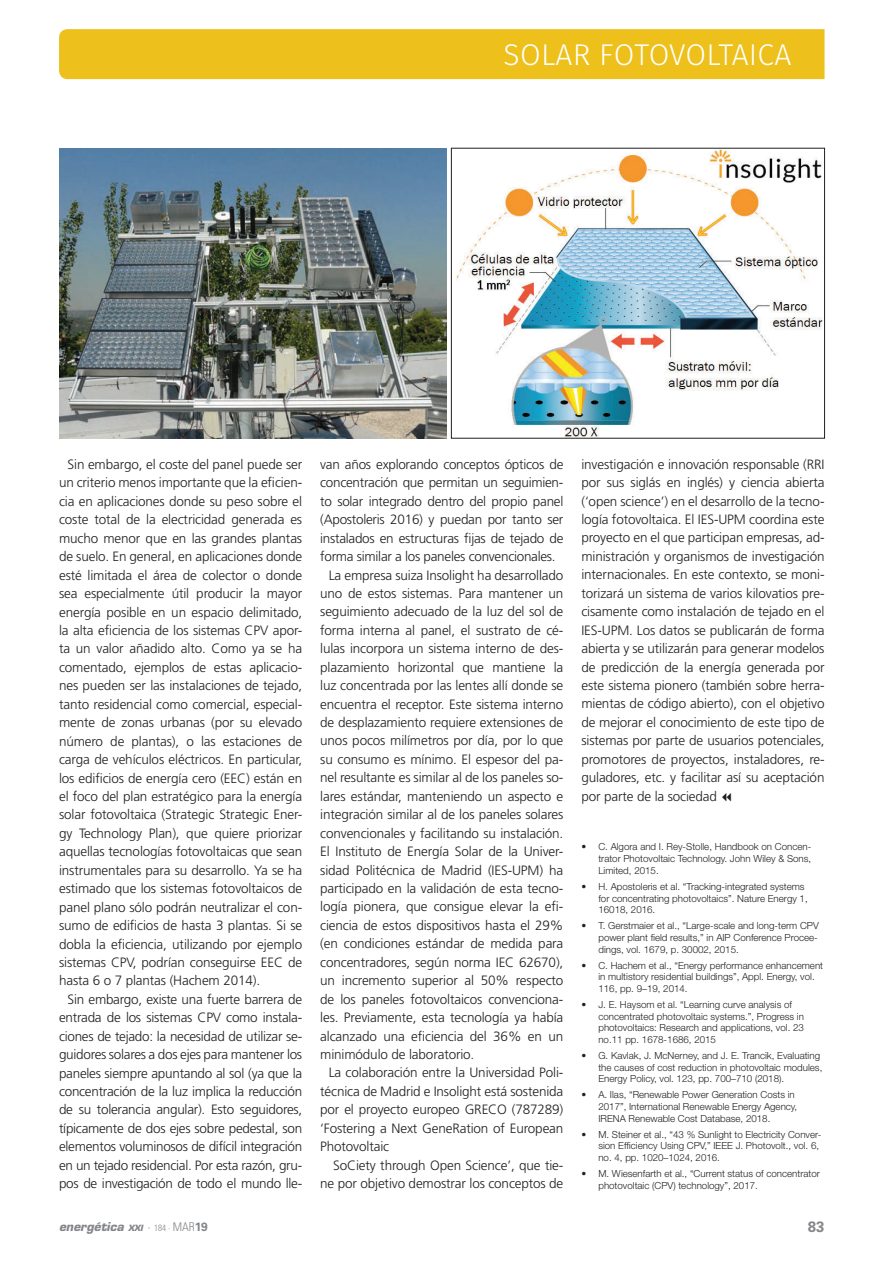
<style>
.page{position:relative;width:893px;height:1263px;background:#fff}
.page>*{position:absolute;margin:0;border:0;box-sizing:border-box;transform-origin:0 0}
.t1{font:300 30px "Fira Sans";letter-spacing:.01em;color:#fff}
.t2{font:700 15px "Univers";color:#848689}
.t3{font:300 13.5px/18.5px "Frutiger";letter-spacing:-.01em;color:#231f20;text-align:justify}
.t4{font:italic 700 12px "Eurostile";color:#848689}
.t5{font:300 9.75px/11.7px "Helvetica Neue";color:#231f20}
.s1{font-size:8.4px}
.s2{font-family:"Univers";font-weight:300;font-style:normal}
.s3{font-family:"Univers";font-weight:300;font-style:normal;font-stretch:condensed;font-size:9px}
.s4{font-family:"Univers";font-weight:300;font-style:normal;font-stretch:condensed}
.s5{font-family:"Univers";font-style:normal}
</style>
<div class="page">
<div style="left:59px;top:29px;width:765px;height:50px;background:#edc01b"></div>
<img style="left:455px;top:150px;width:368px;height:286px">
<div style="left:451px;top:148px;width:374px;height:290px;border:1px solid #231f20"></div>
<img style="left:59px;top:148px;width:387px;height:290px">
<h1 class="t1" style="left:503px;top:44px;width:289px">SOLAR FOTOVOLTAICA</h1>
<p class="t3" style="left:59px;top:456px;width:245px;text-indent:9px">Sin embargo, el coste del panel puede ser un criterio menos importante que la eficien&shy;cia en aplicaciones donde su peso sobre el coste total de la electricidad generada es mucho menor que en las grandes plantas de suelo. En general, en aplicaciones donde esté limitada el área de colector o donde sea especialmente útil producir la mayor energía posible en un espacio delimitado, la alta eficiencia de los sistemas CPV apor&shy;ta un valor añadido alto. Como ya se ha comentado, ejemplos de estas aplicacio&shy;nes pueden ser las instalaciones de tejado, tanto residencial como comercial, especial&shy;mente de zonas urbanas (por su elevado número de plantas), o las estaciones de carga de vehículos eléctricos. En particular, los edificios de energía cero (EEC) están en el foco del plan estratégico para la energía solar fotovoltaica (Strategic Strategic Ener&shy;gy Technology Plan), que quiere priorizar aquellas tecnologías fotovoltaicas que sean instrumentales para su desarrollo. Ya se ha estimado que los sistemas fotovoltaicos de panel plano sólo podrán neutralizar el con&shy;sumo de edificios de hasta 3 plantas. Si se dobla la eficiencia, utilizando por ejemplo sistemas CPV, podrían conseguirse EEC de hasta 6 o 7 plantas (Hachem 2014).</p>
<p class="t3" style="left:59px;top:991px;width:245px;text-indent:9px">Sin embargo, existe una fuerte barrera de entrada de los sistemas CPV como instala&shy;ciones de tejado: la necesidad de utilizar se&shy;guidores solares a dos ejes para mantener los paneles siempre apuntando al sol (ya que la concentración de la luz implica la reducción de su tolerancia angular). Esto seguidores, típicamente de dos ejes sobre pedestal, son elementos voluminosos de difícil integración en un tejado residencial. Por esta razón, gru&shy;pos de investigación de todo el mundo lle-</p>
<p class="t3" style="left:320px;top:456px;width:245px">van años explorando conceptos ópticos de</p>
<p class="t3" style="left:320px;top:474px;width:245px">concentración que permitan un seguimien-</p>
<p class="t3" style="left:320px;top:493px;width:245px">to solar integrado dentro del propio panel</p>
<p class="t3" style="left:320px;top:511px;width:245px">(Apostoleris 2016) y puedan por tanto ser</p>
<p class="t3" style="left:320px;top:530px;width:245px">instalados en estructuras fijas de tejado de</p>
<p class="t3" style="left:320px;top:548px;width:237px">forma similar a los paneles convencionales.</p>
<p class="t3" style="left:329px;top:567px;width:236px">La empresa suiza Insolight ha desarrollado</p>
<p class="t3" style="left:320px;top:585px;width:245px">uno de estos sistemas. Para mantener un</p>
<p class="t3" style="left:320px;top:604px;width:245px">seguimiento adecuado de la luz del sol de</p>
<p class="t3" style="left:320px;top:622px;width:245px">forma interna al panel, el sustrato de cé-</p>
<p class="t3" style="left:320px;top:640px;width:245px">lulas incorpora un sistema interno de des-</p>
<p class="t3" style="left:320px;top:659px;width:245px">plazamiento horizontal que mantiene la</p>
<p class="t3" style="left:320px;top:677px;width:245px">luz concentrada por las lentes allí donde se</p>
<p class="t3" style="left:320px;top:696px;width:245px">encuentra el receptor. Este sistema interno</p>
<p class="t3" style="left:320px;top:714px;width:245px">de desplazamiento requiere extensiones de</p>
<p class="t3" style="left:320px;top:733px;width:245px">unos pocos milímetros por día, por lo que</p>
<p class="t3" style="left:320px;top:751px;width:245px">su consumo es mínimo. El espesor del pa-</p>
<p class="t3" style="left:320px;top:769px;width:245px">nel resultante es similar al de los paneles so-</p>
<p class="t3" style="left:320px;top:788px;width:245px">lares estándar, manteniendo un aspecto e</p>
<p class="t3" style="left:320px;top:806px;width:245px">integración similar al de los paneles solares</p>
<p class="t3" style="left:320px;top:825px;width:245px">convencionales y facilitando su instalación.</p>
<p class="t3" style="left:320px;top:843px;width:245px">El Instituto de Energía Solar de la Univer-</p>
<p class="t3" style="left:320px;top:862px;width:245px">sidad Politécnica de Madrid (IES-UPM) ha</p>
<p class="t3" style="left:320px;top:880px;width:245px">participado en la validación de esta tecno-</p>
<p class="t3" style="left:320px;top:899px;width:245px">logía pionera, que consigue elevar la efi-</p>
<p class="t3" style="left:320px;top:917px;width:245px">ciencia de estos dispositivos hasta el 29%</p>
<p class="t3" style="left:320px;top:935px;width:245px">(en condiciones estándar de medida para</p>
<p class="t3" style="left:320px;top:954px;width:245px">concentradores, según norma IEC 62670),</p>
<p class="t3" style="left:320px;top:972px;width:245px">un incremento superior al 50% respecto</p>
<p class="t3" style="left:320px;top:991px;width:245px">de los paneles fotovoltaicos convenciona-</p>
<p class="t3" style="left:320px;top:1009px;width:245px">les. Previamente, esta tecnología ya había</p>
<p class="t3" style="left:320px;top:1028px;width:245px">alcanzado una eficiencia del 36% en un</p>
<p class="t3" style="left:320px;top:1046px;width:156px">minimódulo de laboratorio.</p>
<p class="t3" style="left:329px;top:1065px;width:236px">La colaboración entre la Universidad Poli-</p>
<p class="t3" style="left:320px;top:1083px;width:245px">técnica de Madrid e Insolight está sostenida</p>
<p class="t3" style="left:320px;top:1101px;width:245px">por el proyecto europeo GRECO (787289)</p>
<p class="t3" style="left:320px;top:1120px;width:245px">‘Fostering a Next GeneRation of European</p>
<p class="t3" style="left:320px;top:1138px;width:71px">Photovoltaic</p>
<p class="t3" style="left:333px;top:1157px;width:232px">SoCiety through Open Science’, que tie-</p>
<p class="t3" style="left:320px;top:1175px;width:245px">ne por objetivo demostrar los conceptos de</p>
<p class="t3" style="left:581px;top:456px;width:245px">investigación e innovación responsable (RRI por sus siglás en inglés) y ciencia abierta (‘open science’) en el desarrollo de la tecno&shy;logía fotovoltaica. El IES-UPM coordina este proyecto en el que participan empresas, ad&shy;ministración y organismos de investigación internacionales. En este contexto, se moni&shy;torizará un sistema de varios kilovatios pre&shy;cisamente como instalación de tejado en el IES-UPM. Los datos se publicarán de forma abierta y se utilizarán para generar modelos de predicción de la energía generada por este sistema pionero (también sobre herra&shy;mientas de código abierto), con el objetivo de mejorar el conocimiento de este tipo de sistemas por parte de usuarios potenciales, promotores de proyectos, instaladores, re&shy;guladores, etc. y facilitar así su aceptación por parte de la sociedad</p>
<p class="t5" style="left:598px;top:842px;width:214px;text-align:justify;text-indent:-17px">• C. Algora and I. Rey-Stolle, Handbook on Concen&shy;trator Photovoltaic Technology. John Wiley &amp; Sons, Limited, 2015.</p>
<p class="t5" style="left:598px;top:881px;width:211px;text-indent:-17px">• H. Apostoleris et al. “Tracking-integrated systems for concentrating photovoltaics”. Nature Energy 1,<br>16018, 2016.</p>
<p class="t5" style="left:598px;top:921px;width:222px;text-align:justify;text-indent:-17px">• T. Gerstmaier et al., “Large-scale and long-term CPV power plant field results,” in AIP Conference Procee&shy;dings, vol. 1679, p. 30002, 2015.</p>
<p class="t5" style="left:598px;top:960px;width:226px;text-indent:-17px">• C. Hachem et al., “Energy performance enhancement in multistory residential buildings”, Appl. Energy, vol.<br>116, pp. 9–19, 2014.</p>
<p class="t5" style="left:598px;top:999px;width:207px;text-indent:-17px">• J. E. Haysom et al. “Learning curve analysis of concentrated photovoltaic systems.”, Progress in photovoltaics: Research and applications, vol. 23 no.11 pp. 1678-1686, 2015</p>
<p class="t5" style="left:598px;top:1051px;width:225px;text-indent:-17px">• G. Kavlak, J. McNerney, and J. E. Trancik, Evaluating the causes of cost reduction in photovoltaic modules,<br>Energy Policy, vol. 123, pp. 700–710 (2018).</p>
<p class="t5" style="left:598px;top:1090px;width:200px;text-indent:-17px">• A. Ilas, “Renewable Power Generation Costs in<br>2017”, International Renewable Energy Agency,<br>IRENA Renewable Cost Database, 2018.</p>
<p class="t5" style="left:598px;top:1129px;width:224px;text-indent:-17px">• M. Steiner et al., “43 % Sunlight to Electricity Conver&shy;sion Efficiency Using CPV,” IEEE J. Photovolt., vol. 6, no. 4, pp. 1020–1024, 2016.</p>
<p class="t5" style="left:598px;top:1169px;width:223px;text-indent:-17px">• M. Wiesenfarth et al., “Current status of concentrator photovoltaic (CPV) technology”, 2017.</p>
<p class="t4" style="left:59px;top:1222px;width:150px">energética <span class="s1">XXI</span> <span class="s2">·</span> <span class="s3">184 ·</span> <span class="s4">MAR</span><span class="s5">19</span></p>
<p class="t2" style="left:808px;top:1222px;width:18px">83</p>
</div>
